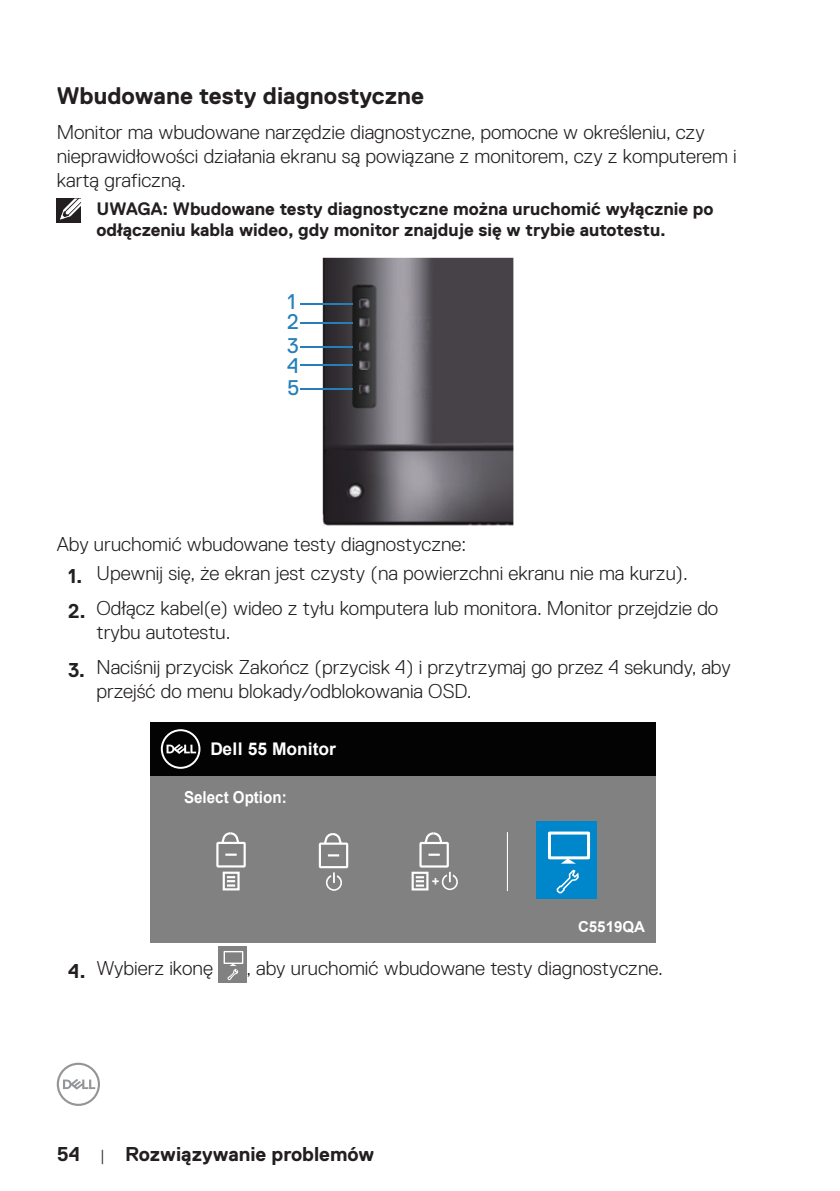
<style>
.page{position:relative;width:840px;height:1191px;background:#fff}
.page>*{position:absolute;margin:0;border:0;box-sizing:border-box;transform-origin:0 0}
.t1{font:700 24px "Dell Replica";color:#231f20}
.t2{font:21.2px/21.2px "Dell Replica";color:#267fb9}
.t3{font:300 20px/24px "Dell Replica";color:#231f20}
.t4{font:700 20px "Dell Replica";color:#231f20}
.t5{font:700 18px/21.6px "Dell Replica";color:#231f20}
.t6{font:700 17.4px "Arial";color:#fff}
.t7{font:700 16.4px "Arial";color:#fff;scale:.92 1}
.t8{font:700 15.2px "Arial";color:#fff}
.t9{font:700 13px "Arial";color:#fff}
.s1{font-weight:700}
.s2{font-weight:300;font-size:16px}
</style>
<div class="page">
<svg style="left:57px;top:1062px;width:43px;height:44px"></svg>
<div style="left:57px;top:199px;width:24px;height:24px;background:#231f20"></div>
<svg style="left:59px;top:198px;width:22px;height:22px"></svg>
<img style="left:322px;top:258px;width:191px;height:268px">
<img style="left:387px;top:340px;width:43px;height:14px">
<img style="left:387px;top:360px;width:29px;height:13px">
<img style="left:387px;top:386px;width:51px;height:13px">
<img style="left:387px;top:316px;width:44px;height:14px">
<img style="left:387px;top:295px;width:21px;height:17px">
<hr style="left:300px;top:303px;width:52px;height:2px;background:#267fb9">
<hr style="left:300px;top:322px;width:52px;height:2px;background:#267fb9">
<hr style="left:300px;top:346px;width:52px;height:2px;background:#267fb9">
<hr style="left:300px;top:364px;width:52px;height:2px;background:#267fb9">
<hr style="left:300px;top:388px;width:52px;height:2px;background:#267fb9">
<div style="left:150px;top:776px;width:505px;height:166px;background:#818181"></div>
<div style="left:150px;top:722px;width:505px;height:54px;background:#030303"></div>
<svg style="left:161px;top:729px;width:39px;height:40px"></svg>
<div style="left:318px;top:842px;width:30px;height:26px;border:2px solid #fff"></div>
<svg style="left:328px;top:854px;width:11px;height:2px"></svg>
<svg style="left:323px;top:833px;width:19px;height:12px"></svg>
<svg style="left:326px;top:872px;width:16px;height:18px"></svg>
<hr style="left:506px;top:832px;width:1px;height:59px;background:#fff">
<div style="left:536px;top:821px;width:60px;height:77px;background:#0087cb"></div>
<div style="left:216px;top:842px;width:29px;height:25px;border:2px solid #fff"></div>
<svg style="left:225px;top:853px;width:11px;height:2px"></svg>
<svg style="left:220px;top:832px;width:20px;height:13px"></svg>
<div style="left:222px;top:871px;width:17px;height:19px;border:2px solid #fff"></div>
<svg style="left:227px;top:876px;width:8px;height:10px"></svg>
<div style="left:419px;top:842px;width:29px;height:25px;border:2px solid #fff"></div>
<svg style="left:428px;top:853px;width:11px;height:3px"></svg>
<svg style="left:423px;top:832px;width:20px;height:13px"></svg>
<div style="left:411px;top:871px;width:17px;height:19px;border:2px solid #fff"></div>
<svg style="left:415px;top:876px;width:9px;height:10px"></svg>
<svg style="left:441px;top:871px;width:16px;height:19px"></svg>
<div style="left:547px;top:831px;width:42px;height:28px;border:3px solid #fff"></div>
<svg style="left:555px;top:858px;width:24px;height:36px"></svg>
<div style="left:218px;top:946px;width:28px;height:36px;background:#818181"></div>
<div style="left:223px;top:951px;width:20px;height:13px;border:1px solid #fff"></div>
<svg style="left:227px;top:963px;width:11px;height:17px"></svg>
<p class="t1" style="left:57px;top:82px;width:368px">Wbudowane testy diagnostyczne</p>
<p class="t3" style="left:57px;top:120px;width:681px">Monitor ma wbudowane narzędzie diagnostyczne, pomocne w określeniu, czy nieprawidłowości działania ekranu są powiązane z monitorem, czy z komputerem i kartą graficzną.</p>
<p class="t5" style="left:96px;top:198px;width:618px">UWAGA: Wbudowane testy diagnostyczne można uruchomić wyłącznie po odłączeniu kabla wideo, gdy monitor znajduje się w trybie autotestu.</p>
<p class="t2" style="left:287px;top:291px;width:13px;line-height:20.6px">1<br>2</p>
<p class="t2" style="left:287px;top:335px;width:14px;text-align:justify">3<br>4<br>5</p>
<p class="t3" style="left:57px;top:532px;width:410px">Aby uruchomić wbudowane testy diagnostyczne:</p>
<p class="t3" style="left:68px;top:561px;width:621px"><span class="s1">1.</span> Upewnij się, że ekran jest czysty (na powierzchni ekranu nie ma kurzu).</p>
<p class="t3" style="left:96px;top:596px;width:623px;text-indent:-28px"><span class="s1">2.</span> Odłącz kabel(e) wideo z tyłu komputera lub monitora. Monitor przejdzie do trybu autotestu.</p>
<p class="t3" style="left:96px;top:655px;width:635px;text-indent:-28px"><span class="s1">3.</span> Naciśnij przycisk Zakończ (przycisk 4) i przytrzymaj go przez 4 sekundy, aby przejść do menu blokady/odblokowania OSD.</p>
<p class="t6" style="left:210px;top:742px;width:127px">Dell 55 Monitor</p>
<p class="t7" style="left:184px;top:790px;width:113px">Select Option:</p>
<p class="t9" style="left:431px;top:876px;width:9px">+</p>
<p class="t8" style="left:577px;top:920px;width:69px">C5519QA</p>
<p class="t3" style="left:68px;top:956px;width:146px"><span class="s1">4.</span> Wybierz ikonę</p>
<p class="t3" style="left:246px;top:956px;width:417px">, aby uruchomić wbudowane testy diagnostyczne.</p>
<p class="t4" style="left:57px;top:1143px;width:319px">54 <span class="s2">|</span> Rozwiązywanie problemów</p>
</div>
